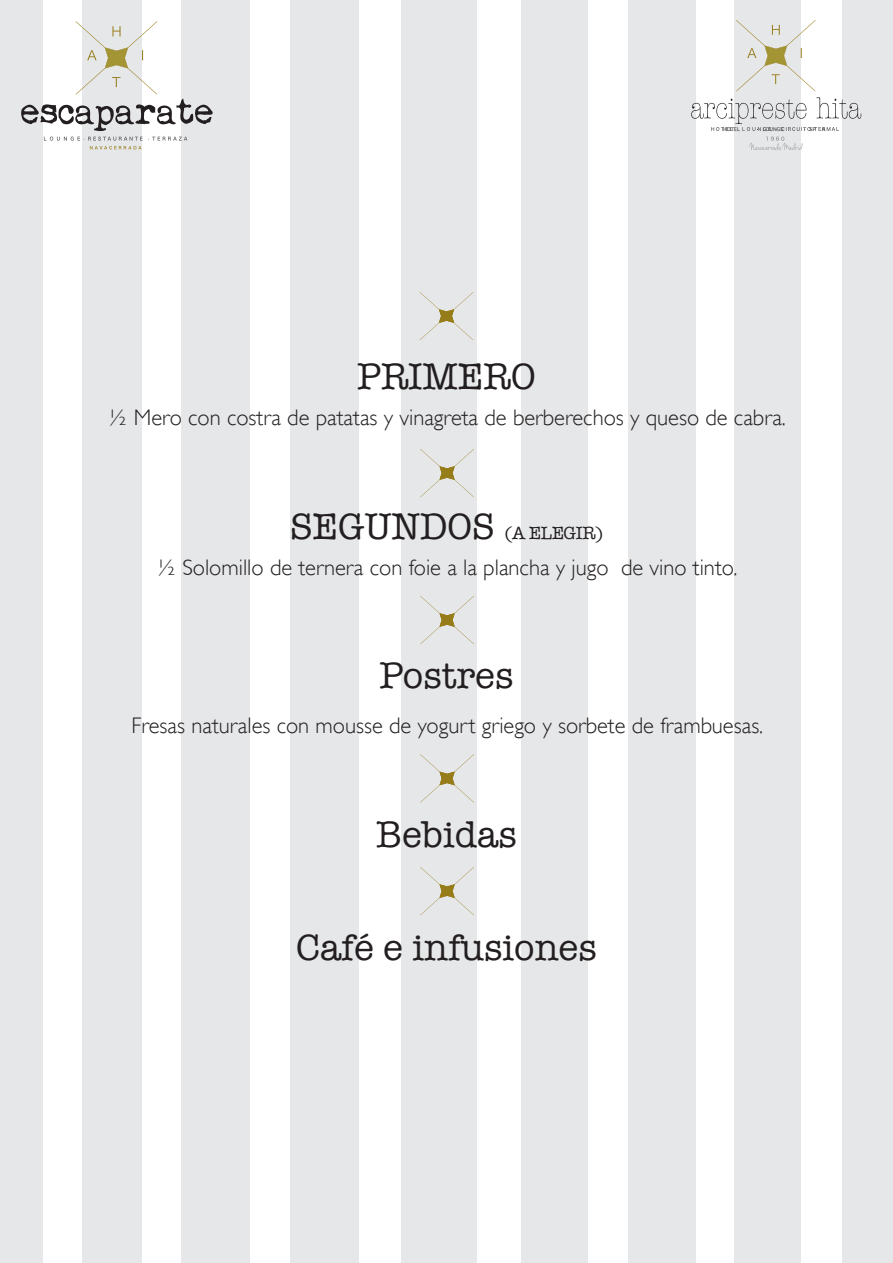
<style>
.page{position:relative;width:893px;height:1263px;background:#fff}
.page>*{position:absolute;margin:0;border:0;box-sizing:border-box;transform-origin:0 0}
.t1{font:37.5px "American Typewriter";color:#231f20}
.t2{font:300 22.5px "Gill Sans";color:#231f20}
.t3{font:18px "American Typewriter";letter-spacing:-.025em;color:#231f20}
.t4{font:4.8px "Hira Kaku Pro W6";color:#57585a;scale:.94 1}
.s1{font-size:37.5px}
</style>
<div class="page">
<div style="left:0;top:0;width:43px;height:1263px;background:#e6e7e9"></div>
<div style="left:82px;top:0;width:60px;height:1263px;background:#e6e7e9"></div>
<div style="left:182px;top:0;width:68px;height:1263px;background:#e6e7e9"></div>
<div style="left:291px;top:0;width:68px;height:1263px;background:#e6e7e9"></div>
<div style="left:401px;top:0;width:76px;height:1263px;background:#e6e7e9"></div>
<div style="left:522px;top:0;width:66px;height:1263px;background:#e6e7e9"></div>
<div style="left:628px;top:0;width:68px;height:1263px;background:#e6e7e9"></div>
<div style="left:734px;top:0;width:66px;height:1263px;background:#e6e7e9"></div>
<div style="left:842px;top:0;width:51px;height:1263px;background:#e6e7e9"></div>
<svg style="left:44px;top:137px;width:143px;height:12px"></svg>
<svg style="left:21px;top:21px;width:192px;height:110px"></svg>
<svg style="left:736px;top:20px;width:79px;height:71px"></svg>
<svg style="left:749px;top:137px;width:54px;height:14px"></svg>
<svg style="left:691px;top:97px;width:170px;height:34px"></svg>
<svg style="left:420px;top:449px;width:54px;height:48px"></svg>
<svg style="left:420px;top:596px;width:54px;height:48px"></svg>
<svg style="left:420px;top:754px;width:54px;height:48px"></svg>
<svg style="left:420px;top:867px;width:54px;height:48px"></svg>
<svg style="left:420px;top:292px;width:53px;height:48px"></svg>
<p class="t4" style="left:723px;top:125px;width:19px">HOTEL</p>
<p class="t4" style="left:763px;top:125px;width:23px">LOUNGE</p>
<p class="t4" style="left:809px;top:125px;width:18px">SP A</p>
<p class="t1" style="left:357px;top:348px;width:180px">PRIMERO</p>
<p class="t2" style="left:109px;top:405px;width:679px">½ Mero con costra de patatas y vinagreta de berberechos y queso de cabra.</p>
<p class="t3" style="left:290px;top:519px;width:315px"><span class="s1">SEGUNDOS</span> (A ELEGIR)</p>
<p class="t2" style="left:157px;top:554px;width:582px">½ Solomillo de ternera con foie a la plancha y jugo de vino tinto.</p>
<p class="t1" style="left:380px;top:647px;width:135px">Postres</p>
<p class="t2" style="left:131px;top:712px;width:633px">Fresas naturales con mousse de yogurt griego y sorbete de frambuesas.</p>
<p class="t1" style="left:376px;top:806px;width:142px">Bebidas</p>
<p class="t1" style="left:296px;top:919px;width:302px">Café e infusiones</p>
</div>
